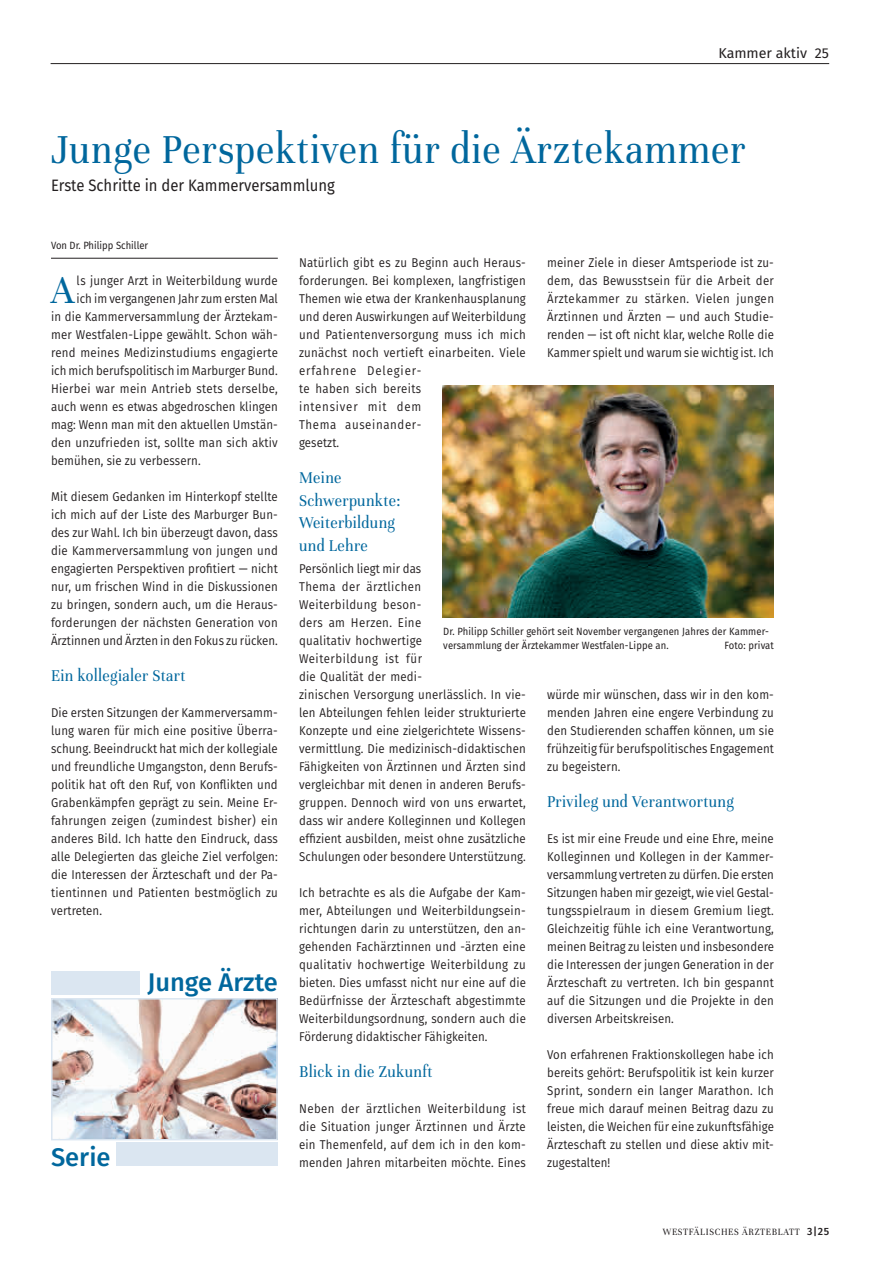
<style>
.page{position:relative;width:893px;height:1263px;background:#fff}
.page>*{position:absolute;margin:0;border:0;box-sizing:border-box;transform-origin:0 0}
.t1{font:45px "Unna";letter-spacing:.02em;color:#00679d;scale:.9 1}
.t2{font:42.9px "Unna";color:#00679d;scale:.9 1}
.t3{font:500 25.5px "Fira Sans";color:#00679d}
.t4{font:18px/22.5px "Unna";letter-spacing:.02em;color:#00679d;scale:.9 1}
.t5{font:16.5px "Fira Sans";color:#231f20;scale:.9 1}
.t6{font:14.25px "Fira Sans";color:#231f20}
.t7{font:12.75px/18px "Fira Sans";letter-spacing:.01em;color:#231f20;text-align:justify;scale:.9 1}
.t8{font:10.5px/13.5px "Fira Sans";letter-spacing:.01em;color:#231f20;scale:.9 1}
.t9{font:10.5px "Unna";letter-spacing:.07em;color:#231f20;scale:.9 1}
.s1{font-family:"Fira Sans";font-weight:500}
</style>
<div class="page">
<hr style="left:51px;top:63px;width:778px;height:1px;background:#231f20">
<img style="left:54px;top:1001px;width:221px;height:136px">
<div style="left:51px;top:998px;width:227px;height:142px;border:2px solid #dbe6f1"></div>
<div style="left:51px;top:971px;width:89px;height:24px;background:#dbe6f1"></div>
<div style="left:116px;top:1142px;width:162px;height:24px;background:#dbe6f1"></div>
<hr style="left:51px;top:258px;width:227px;height:1px;background:#231f20">
<img style="left:443px;top:385px;width:330px;height:232px">
<p class="t6" style="left:718px;top:43px;width:112px">Kammer aktiv 25</p>
<h1 class="t1" style="left:51px;top:117px;width:773px">Junge Perspektiven für die Ärztekammer</h1>
<p class="t5" style="left:51px;top:173px;width:317px">Erste Schritte in der Kammerversammlung</p>
<p class="t8" style="left:51px;top:239px;width:109px">Von Dr. Philipp Schiller</p>
<h2 class="t2" style="left:51px;top:260px;width:27px">A</h2>
<p class="t7" style="left:77px;top:272px;width:225px">ls junger Arzt in Weiterbildung wurde</p>
<p class="t7" style="left:77px;top:290px;width:225px">ich im vergangenen Jahr zum ersten Mal</p>
<p class="t7" style="left:51px;top:308px;width:253px">in die Kammerversammlung der Ärztekam-</p>
<p class="t7" style="left:51px;top:326px;width:253px">mer Westfalen-Lippe gewählt. Schon wäh-</p>
<p class="t7" style="left:51px;top:344px;width:254px">rend meines Medizinstudiums engagierte</p>
<p class="t7" style="left:51px;top:362px;width:253px">ich mich berufspolitisch im Marburger Bund.</p>
<p class="t7" style="left:51px;top:380px;width:254px">Hierbei war mein Antrieb stets derselbe,</p>
<p class="t7" style="left:51px;top:398px;width:253px">auch wenn es etwas abgedroschen klingen</p>
<p class="t7" style="left:51px;top:416px;width:253px">mag: Wenn man mit den aktuellen Umstän-</p>
<p class="t7" style="left:51px;top:434px;width:253px">den unzufrieden ist, sollte man sich aktiv</p>
<p class="t7" style="left:51px;top:452px;width:168px">bemühen, sie zu verbessern.</p>
<p class="t7" style="left:51px;top:488px;width:254px">Mit diesem Gedanken im Hinterkopf stellte ich mich auf der Liste des Marburger Bun&shy;des zur Wahl. Ich bin überzeugt davon, dass die Kammerversammlung von jungen und engagierten Perspektiven profitiert — nicht nur, um frischen Wind in die Diskussionen zu bringen, sondern auch, um die Heraus&shy;forderungen der nächsten Generation von Ärztinnen und Ärzten in den Fokus zu rücken.</p>
<h3 class="t4" style="left:51px;top:663px;width:151px">Ein kollegialer Start</h3>
<p class="t7" style="left:51px;top:704px;width:254px">Die ersten Sitzungen der Kammerversamm&shy;lung waren für mich eine positive Überra&shy;schung. Beeindruckt hat mich der kollegiale und freundliche Umgangston, denn Berufs&shy;politik hat oft den Ruf, von Konflikten und Grabenkämpfen geprägt zu sein. Meine Er&shy;fahrungen zeigen (zumindest bisher) ein anderes Bild. Ich hatte den Eindruck, dass alle Delegierten das gleiche Ziel verfolgen: die Interessen der Ärzteschaft und der Pa&shy;tientinnen und Patienten bestmöglich zu vertreten.</p>
<h3 class="t3" style="left:147px;top:962px;width:132px">Junge Ärzte</h3>
<h3 class="t3" style="left:51px;top:1136px;width:61px">Serie</h3>
<p class="t7" style="left:299px;top:254px;width:254px;text-align:left">Natürlich gibt es zu Beginn auch Heraus&shy;forderungen. Bei komplexen, langfristigen<br>Themen wie etwa der Krankenhausplanung und deren Auswirkungen auf Weiterbildung und Patientenversorgung muss ich mich zunächst noch vertieft einarbeiten. Viele erfahrene Delegier-<br>te haben sich bereits<br>intensiver mit dem<br>Thema auseinander-<br>gesetzt.</p>
<h3 class="t4" style="left:299px;top:465px;width:114px">Meine<br>Schwerpunkte:<br>Weiterbildung und Lehre</h3>
<p class="t7" style="left:299px;top:560px;width:254px;text-align:left">Persönlich liegt mir das<br>Thema der ärztlichen<br>Weiterbildung beson-<br>ders am Herzen. Eine<br>qualitativ hochwertige<br>Weiterbildung ist für<br>die Qualität der medi-<br>zinischen Versorgung unerlässlich. In vie&shy;len Abteilungen fehlen leider strukturierte Konzepte und eine zielgerichtete Wissens&shy;vermittlung. Die medizinisch-didaktischen Fähigkeiten von Ärztinnen und Ärzten sind vergleichbar mit denen in anderen Berufs&shy;gruppen. Dennoch wird von uns erwartet, dass wir andere Kolleginnen und Kollegen effizient ausbilden, meist ohne zusätzliche Schulungen oder besondere Unterstützung.</p>
<p class="t7" style="left:299px;top:884px;width:254px">Ich betrachte es als die Aufgabe der Kam&shy;mer, Abteilungen und Weiterbildungsein&shy;richtungen darin zu unterstützen, den an&shy;gehenden Fachärztinnen und -ärzten eine qualitativ hochwertige Weiterbildung zu bieten. Dies umfasst nicht nur eine auf die Bedürfnisse der Ärzteschaft abgestimmte Weiterbildungsordnung, sondern auch die Förderung didaktischer Fähigkeiten.</p>
<h3 class="t4" style="left:299px;top:1059px;width:150px">Blick in die Zukunft</h3>
<p class="t7" style="left:299px;top:1100px;width:254px">Neben der ärztlichen Weiterbildung ist die Situation junger Ärztinnen und Ärzte ein Themenfeld, auf dem ich in den kom&shy;menden Jahren mitarbeiten möchte. Eines</p>
<p class="t7" style="left:547px;top:254px;width:254px">meiner Ziele in dieser Amtsperiode ist zu&shy;dem, das Bewusstsein für die Arbeit der Ärztekammer zu stärken. Vielen jungen Ärztinnen und Ärzten — und auch Studie&shy;renden — ist oft nicht klar, welche Rolle die Kammer spielt und warum sie wichtig ist. Ich</p>
<p class="t8" style="left:443px;top:625px;width:363px">Dr. Philipp Schiller gehört seit November vergangenen Jahres der Kammer&shy;versammlung der Ärztekammer Westfalen-Lippe an.</p>
<p class="t8" style="left:724px;top:638px;width:56px">Foto: privat</p>
<p class="t7" style="left:547px;top:686px;width:253px">würde mir wünschen, dass wir in den kom&shy;menden Jahren eine engere Verbindung zu den Studierenden schaffen können, um sie frühzeitig für berufspolitisches Engagement zu begeistern.</p>
<h3 class="t4" style="left:547px;top:789px;width:209px">Privileg und Verantwortung</h3>
<p class="t7" style="left:547px;top:830px;width:254px">Es ist mir eine Freude und eine Ehre, meine Kolleginnen und Kollegen in der Kammer&shy;versammlung vertreten zu dürfen. Die ersten Sitzungen haben mir gezeigt, wie viel Gestal&shy;tungsspielraum in diesem Gremium liegt.<br>Gleichzeitig fühle ich eine Verantwortung, meinen Beitrag zu leisten und insbesondere die Interessen der jungen Generation in der Ärzteschaft zu vertreten. Ich bin gespannt auf die Sitzungen und die Projekte in den diversen Arbeitskreisen.</p>
<p class="t7" style="left:547px;top:1046px;width:253px">Von erfahrenen Fraktionskollegen habe ich bereits gehört: Berufspolitik ist kein kurzer Sprint, sondern ein langer Marathon. Ich freue mich darauf meinen Beitrag dazu zu leisten, die Weichen für eine zukunftsfähige Ärzteschaft zu stellen und diese aktiv mit&shy;zugestalten!</p>
<p class="t9" style="left:663px;top:1224px;width:186px">WESTFÄLISCHES ÄRZTEBLATT <span class="s1">3|25</span></p>
</div>
